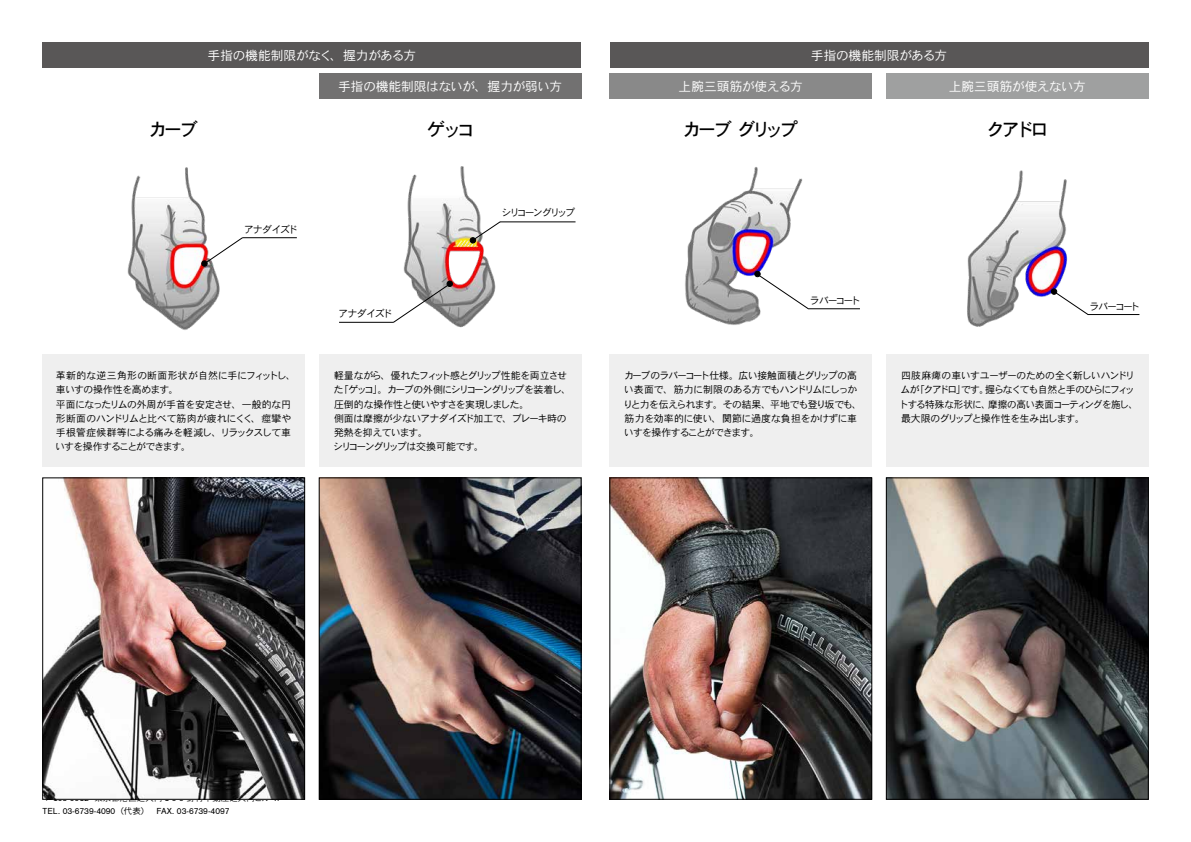
<style>
.page{position:relative;width:1191px;height:842px;background:#fff}
.page>*{position:absolute;margin:0;border:0;box-sizing:border-box;transform-origin:0 0}
.t1{font:18.4px "DFHS Gothic Std W5";letter-spacing:-.2em;color:#000}
.t2{font:12.8px "DFHS Gothic Std W3";letter-spacing:-.02em;color:#fff}
.t3{font:9.9px/14.2px "DFHS Gothic Std W3";letter-spacing:-.07em;color:#000}
.t4{font:9.9px/14.2px "DFHS Gothic Std W3";letter-spacing:-.04em;color:#000}
.t5{font:9.9px "DFHS Gothic Std W3";letter-spacing:-.19em;color:#000}
.t6{font:8.5px "OBO Sans";color:#000}
.t7{font:8.5px "DFHS Gothic Std W3";color:#000}
.s1{font-family:"OBO Sans"}
.s2{font-family:"DFHS Gothic Std W3"}
</style>
<div class="page">
<div style="left:609px;top:355px;width:263px;height:112px;background:#efefef"></div>
<div style="left:886px;top:355px;width:262px;height:112px;background:#efefef"></div>
<div style="left:319px;top:355px;width:262px;height:112px;background:#efefef"></div>
<div style="left:43px;top:355px;width:262px;height:112px;background:#efefef"></div>
<div style="left:43px;top:43px;width:538px;height:25px;background:#595757"></div>
<div style="left:319px;top:74px;width:262px;height:25px;background:#727171"></div>
<div style="left:609px;top:74px;width:263px;height:25px;background:#898989"></div>
<div style="left:886px;top:74px;width:262px;height:25px;background:#9fa0a0"></div>
<img style="left:403px;top:166px;width:92px;height:162px">
<img style="left:967px;top:170px;width:100px;height:157px">
<img style="left:127px;top:167px;width:93px;height:163px">
<img style="left:685px;top:167px;width:118px;height:158px">
<img style="left:611px;top:480px;width:259px;height:317px">
<div style="left:609px;top:478px;width:263px;height:321px;border:1px solid #000"></div>
<img style="left:888px;top:480px;width:258px;height:317px">
<div style="left:886px;top:478px;width:262px;height:321px;border:1px solid #000"></div>
<img style="left:45px;top:480px;width:258px;height:317px">
<div style="left:43px;top:478px;width:262px;height:321px;border:1px solid #000"></div>
<img style="left:321px;top:480px;width:258px;height:317px">
<div style="left:319px;top:478px;width:262px;height:321px;border:1px solid #000"></div>
<hr style="left:242px;top:237px;width:55px;height:1px;background:#000">
<hr style="left:500px;top:222px;width:75px;height:1px;background:#000">
<hr style="left:339px;top:322px;width:54px;height:1px;background:#000">
<hr style="left:808px;top:308px;width:52px;height:1px;background:#000">
<hr style="left:1088px;top:314px;width:51px;height:1px;background:#000">
<svg style="left:202px;top:237px;width:41px;height:29px"></svg>
<svg style="left:392px;top:281px;width:60px;height:42px"></svg>
<svg style="left:470px;top:221px;width:31px;height:22px"></svg>
<svg style="left:754px;top:271px;width:55px;height:39px"></svg>
<svg style="left:1051px;top:289px;width:38px;height:27px"></svg>
<div style="left:609px;top:43px;width:539px;height:25px;background:#595757"></div>
<p class="t2" style="left:208px;top:48px;width:210px">手指の機能制限がなく、握力がある方</p>
<p class="t2" style="left:338px;top:80px;width:226px">手指の機能制限はないが、握力が弱い方</p>
<p class="t2" style="left:811px;top:48px;width:138px">手指の機能制限がある方</p>
<p class="t2" style="left:678px;top:80px;width:126px">上腕三頭筋が使える方</p>
<p class="t2" style="left:948px;top:80px;width:139px">上腕三頭筋が使えない方</p>
<h1 class="t1" style="left:149px;top:119px;width:50px">カーブ</h1>
<h1 class="t1" style="left:427px;top:119px;width:50px">ゲッコ</h1>
<h1 class="t1" style="left:683px;top:119px;width:116px">カーブ グリップ</h1>
<h1 class="t1" style="left:986px;top:119px;width:64px">クアドロ</h1>
<p class="t3" style="left:244px;top:222px;width:56px">アナダイズド</p>
<p class="t3" style="left:338px;top:306px;width:56px">アナダイズド</p>
<p class="t5" style="left:501px;top:207px;width:75px">シリコーングリップ</p>
<p class="t4" style="left:55px;top:368px;width:242px">革新的な逆三角形の断面形状が自然に手にフィットし、車いすの操作性を高めます。<br>平面になったリムの外周が手首を安定させ、一般的な円形断面のハンドリムと比べて筋肉が疲れにくく、痙攣や手根管症候群等による痛みを軽減し、リラックスして車いすを操作することができます。</p>
<p class="t3" style="left:333px;top:368px;width:240px">軽量ながら、優れたフィット感とグリップ性能を両立させた「ゲッコ」。カーブの外側にシリコーングリップを装着し、圧倒的な操作性と使いやすさを実現しました。<br>側面は摩擦が少ないアナダイズド加工で、ブレーキ時の発熱を抑えています。<br>シリコーングリップは交換可能です。</p>
<p class="t3" style="left:810px;top:293px;width:52px">ラバーコート</p>
<p class="t3" style="left:1089px;top:299px;width:52px">ラバーコート</p>
<p class="t3" style="left:623px;top:368px;width:240px">カーブのラバーコート仕様。広い接触面積とグリップの高い表面で、筋力に制限のある方でもハンドリムにしっかりと力を伝えられます。その結果、平地でも登り坂でも、筋力を効率的に使い、関節に過度な負担をかけずに車いすを操作することができます。</p>
<p class="t3" style="left:899px;top:368px;width:241px">四肢麻痺の車いすユーザーのための全く新しいハンドリムが「クアドロ」です。握らなくても自然と手のひらにフィットする特殊な形状に、摩擦の高い表面コーティングを施し、最大限のグリップと操作性を生み出します。</p>
<p class="t7" style="left:43px;top:793px;width:241px">〒 <span class="s1">105-0012</span> 東京都港区芝大門 <span class="s1">1-9-9</span> 野村不動産芝大門ビル <span class="s1">4F</span></p>
<p class="t6" style="left:43px;top:806px;width:188px">TEL. 03-6739-4090<span class="s2">（代表）</span> FAX. 03-6739-4097</p>
</div>
